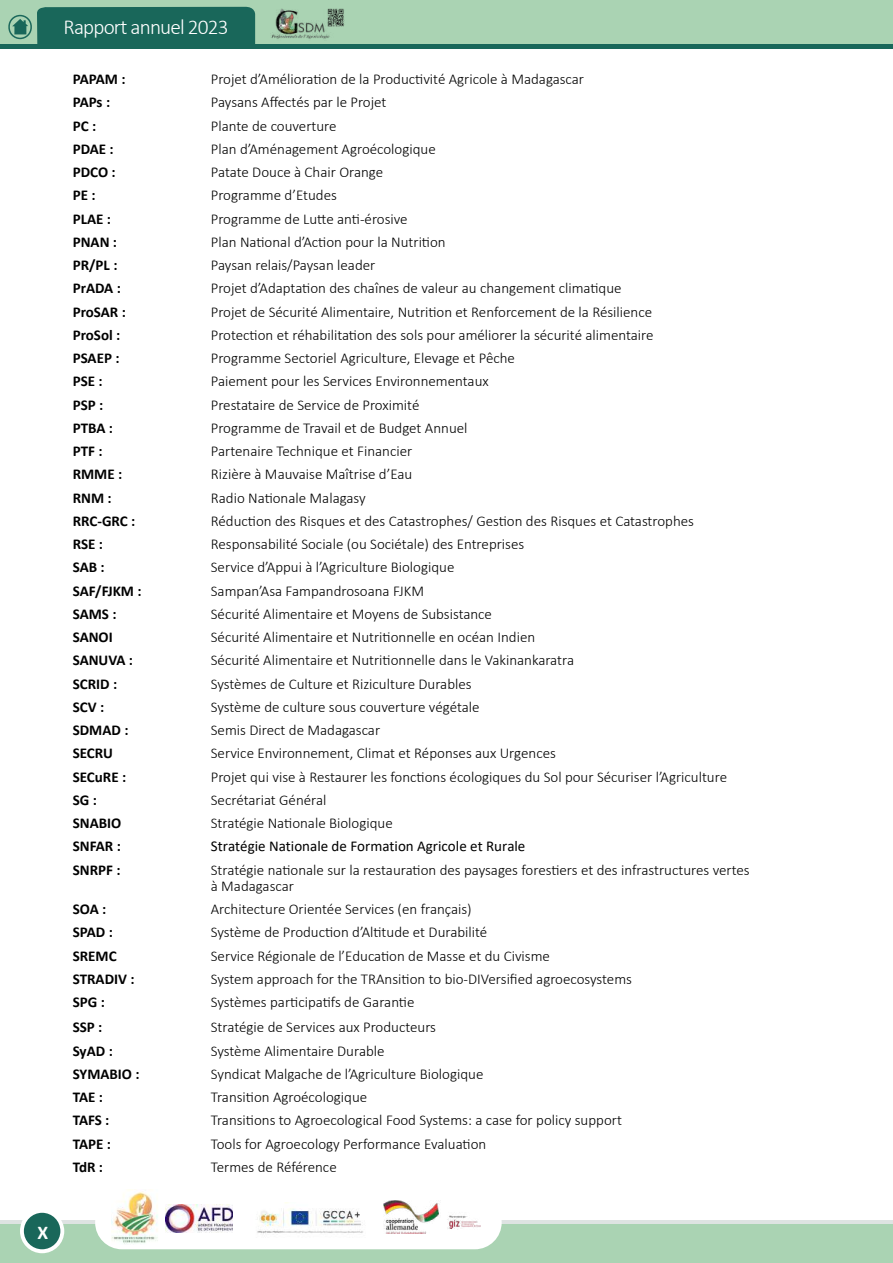
<style>
.page{position:relative;width:893px;height:1263px;background:#fff}
.page>*{position:absolute;margin:0;border:0;box-sizing:border-box;transform-origin:0 0}
.t1{font:300 21.3px "Calibri";letter-spacing:-.04em;color:#fff}
.t2{font:700 19.5px "Calibri";color:#fff}
.t3{font:300 15px/16.2px "Calibri";color:#000}
.t4{font:700 15px/25.2px "Calibri";color:#000}
.t5{font:15px "Calibri";color:#000}
</style>
<div class="page">
<div style="left:0;top:0;width:893px;height:45px;background:#aad3b3"></div>
<div style="left:37px;top:6px;width:218px;height:38px;background:#19675a"></div>
<div style="left:0;top:44px;width:893px;height:5px;background:#19675a"></div>
<div style="left:0;top:1220px;width:893px;height:42px;background:#dee3e2"></div>
<div style="left:0;top:1224px;width:893px;height:39px;background:#aad3b3"></div>
<div style="left:95px;top:1196px;width:407px;height:53px;background:#fff;border-radius:27px"></div>
<svg style="left:20px;top:1209px;width:44px;height:44px"></svg>
<div style="left:24px;top:1213px;width:36px;height:36px;background:#19675a;border-radius:50%"></div>
<img style="left:166px;top:1204px;width:67px;height:28px">
<img style="left:112px;top:1189px;width:46px;height:55px">
<img style="left:257px;top:1208px;width:106px;height:26px">
<img style="left:383px;top:1201px;width:98px;height:33px">
<img style="left:271px;top:8px;width:74px;height:31px">
<div style="left:8px;top:15px;width:24px;height:24px;border:2px solid #1b685b;border-radius:11px"></div>
<svg style="left:12px;top:19px;width:16px;height:15px"></svg>
<h1 class="t1" style="left:64px;top:14px;width:167px">Rapport annuel 2023</h1>
<p class="t4" style="left:73px;top:66px;width:54px">PAPAM :</p>
<p class="t3" style="left:211px;top:71px;width:375px">Projet d’Amélioration de la Productivité Agricole à Madagascar</p>
<p class="t4" style="left:73px;top:89px;width:39px">PAPs :</p>
<p class="t3" style="left:211px;top:94px;width:177px">Paysans Affectés par le Projet</p>
<p class="t4" style="left:73px;top:113px;width:25px">PC :</p>
<p class="t3" style="left:211px;top:117px;width:127px">Plante de couverture</p>
<p class="t4" style="left:73px;top:136px;width:43px">PDAE :</p>
<p class="t3" style="left:211px;top:141px;width:226px">Plan d’Aménagement Agroécologique</p>
<p class="t4" style="left:73px;top:159px;width:44px">PDCO :</p>
<p class="t3" style="left:211px;top:164px;width:174px">Patate Douce à Chair Orange</p>
<p class="t4" style="left:73px;top:182px;width:24px">PE :</p>
<p class="t3" style="left:211px;top:187px;width:128px">Programme d’Etudes</p>
<p class="t4" style="left:73px;top:206px;width:40px">PLAE :</p>
<p class="t3" style="left:211px;top:210px;width:198px">Programme de Lutte anti-érosive</p>
<p class="t4" style="left:73px;top:229px;width:46px">PNAN :</p>
<p class="t3" style="left:211px;top:234px;width:236px">Plan National d’Action pour la Nutrition</p>
<p class="t4" style="left:73px;top:252px;width:46px">PR/PL :</p>
<p class="t3" style="left:211px;top:257px;width:166px">Paysan relais/Paysan leader</p>
<p class="t4" style="left:73px;top:275px;width:50px">PrADA :</p>
<p class="t3" style="left:211px;top:280px;width:412px">Projet d’Adaptation des chaînes de valeur au changement climatique</p>
<p class="t4" style="left:73px;top:299px;width:55px">ProSAR :</p>
<p class="t3" style="left:211px;top:303px;width:443px">Projet de Sécurité Alimentaire, Nutrition et Renforcement de la Résilience</p>
<p class="t4" style="left:73px;top:322px;width:49px">ProSol :</p>
<p class="t3" style="left:211px;top:327px;width:444px">Protection et réhabilitation des sols pour améliorer la sécurité alimentaire</p>
<p class="t4" style="left:73px;top:345px;width:48px">PSAEP :</p>
<p class="t3" style="left:211px;top:350px;width:306px">Programme Sectoriel Agriculture, Elevage et Pêche</p>
<p class="t4" style="left:73px;top:368px;width:31px">PSE :</p>
<p class="t3" style="left:211px;top:373px;width:279px">Paiement pour les Services Environnementaux</p>
<p class="t4" style="left:73px;top:392px;width:32px">PSP :</p>
<p class="t3" style="left:211px;top:396px;width:210px">Prestataire de Service de Proximité</p>
<p class="t4" style="left:73px;top:415px;width:42px">PTBA :</p>
<p class="t3" style="left:211px;top:420px;width:258px">Programme de Travail et de Budget Annuel</p>
<p class="t4" style="left:73px;top:438px;width:31px">PTF :</p>
<p class="t3" style="left:211px;top:443px;width:203px">Partenaire Technique et Financier</p>
<p class="t4" style="left:73px;top:461px;width:51px">RMME :</p>
<p class="t3" style="left:211px;top:466px;width:203px">Rizière à Mauvaise Maîtrise d’Eau</p>
<p class="t4" style="left:73px;top:485px;width:40px">RNM :</p>
<p class="t3" style="left:211px;top:489px;width:156px">Radio Nationale Malagasy</p>
<p class="t4" style="left:73px;top:508px;width:64px">RRC-GRC :</p>
<p class="t3" style="left:211px;top:513px;width:485px">Réduction des Risques et des Catastrophes/ Gestion des Risques et Catastrophes</p>
<p class="t4" style="left:73px;top:531px;width:32px">RSE :</p>
<p class="t3" style="left:211px;top:536px;width:315px">Responsabilité Sociale (ou Sociétale) des Entreprises</p>
<p class="t4" style="left:73px;top:554px;width:33px">SAB :</p>
<p class="t3" style="left:211px;top:559px;width:245px">Service d’Appui à l’Agriculture Biologique</p>
<p class="t4" style="left:73px;top:578px;width:70px">SAF/FJKM :</p>
<p class="t3" style="left:211px;top:582px;width:215px">Sampan’Asa Fampandrosoana FJKM</p>
<p class="t4" style="left:73px;top:601px;width:45px">SAMS :</p>
<p class="t3" style="left:211px;top:606px;width:283px">Sécurité Alimentaire et Moyens de Subsistance</p>
<p class="t4" style="left:73px;top:624px;width:42px">SANOI</p>
<p class="t3" style="left:211px;top:629px;width:326px">Sécurité Alimentaire et Nutritionnelle en océan Indien</p>
<p class="t4" style="left:73px;top:647px;width:62px">SANUVA :</p>
<p class="t3" style="left:211px;top:652px;width:365px">Sécurité Alimentaire et Nutritionnelle dans le Vakinankaratra</p>
<p class="t4" style="left:73px;top:671px;width:46px">SCRID :</p>
<p class="t3" style="left:211px;top:675px;width:262px">Systèmes de Culture et Riziculture Durables</p>
<p class="t4" style="left:73px;top:694px;width:33px">SCV :</p>
<p class="t3" style="left:211px;top:699px;width:270px">Système de culture sous couverture végétale</p>
<p class="t4" style="left:73px;top:717px;width:57px">SDMAD :</p>
<p class="t3" style="left:211px;top:722px;width:171px">Semis Direct de Madagascar</p>
<p class="t4" style="left:73px;top:740px;width:42px">SECRU</p>
<p class="t3" style="left:211px;top:745px;width:347px">Service Environnement, Climat et Réponses aux Urgences</p>
<p class="t4" style="left:73px;top:764px;width:55px">SECuRE :</p>
<p class="t3" style="left:211px;top:768px;width:518px">Projet qui vise à Restaurer les fonctions écologiques du Sol pour Sécuriser l’Agriculture</p>
<p class="t4" style="left:73px;top:787px;width:26px">SG :</p>
<p class="t3" style="left:211px;top:792px;width:117px">Secrétariat Général</p>
<p class="t4" style="left:73px;top:810px;width:50px">SNABIO</p>
<p class="t3" style="left:211px;top:815px;width:183px">Stratégie Nationale Biologique</p>
<p class="t4" style="left:73px;top:833px;width:50px">SNFAR :</p>
<p class="t5" style="left:211px;top:836px;width:316px">Stratégie Nationale de Formation Agricole et Rurale</p>
<p class="t4" style="left:73px;top:857px;width:49px">SNRPF :</p>
<p class="t3" style="left:211px;top:861px;width:540px">Stratégie nationale sur la restauration des paysages forestiers et des infrastructures vertes à Madagascar</p>
<p class="t4" style="left:73px;top:896px;width:35px">SOA :</p>
<p class="t3" style="left:211px;top:901px;width:262px">Architecture Orientée Services (en français)</p>
<p class="t4" style="left:73px;top:919px;width:42px">SPAD :</p>
<p class="t3" style="left:211px;top:924px;width:278px">Système de Production d’Altitude et Durabilité</p>
<p class="t4" style="left:73px;top:943px;width:45px">SREMC</p>
<p class="t3" style="left:211px;top:947px;width:341px">Service Régionale de l’Education de Masse et du Civisme</p>
<p class="t4" style="left:73px;top:966px;width:63px">STRADIV :</p>
<p class="t3" style="left:211px;top:970px;width:423px">System approach for the TRAnsition to bio-DIVersified agroecosystems</p>
<p class="t4" style="left:73px;top:989px;width:34px">SPG :<br>SSP :</p>
<p class="t3" style="left:211px;top:989px;width:227px;line-height:25.2px">Systèmes participatifs de Garantie<br>Stratégie de Services aux Producteurs</p>
<p class="t4" style="left:73px;top:1038px;width:42px">SyAD :</p>
<p class="t3" style="left:211px;top:1042px;width:175px">Système Alimentaire Durable</p>
<p class="t4" style="left:73px;top:1061px;width:68px">SYMABIO :</p>
<p class="t3" style="left:211px;top:1065px;width:274px">Syndicat Malgache de l’Agriculture Biologique</p>
<p class="t4" style="left:73px;top:1084px;width:32px">TAE :</p>
<p class="t3" style="left:211px;top:1089px;width:158px">Transition Agroécologique</p>
<p class="t4" style="left:73px;top:1107px;width:38px">TAFS :</p>
<p class="t3" style="left:211px;top:1112px;width:413px">Transitions to Agroecological Food Systems: a case for policy support</p>
<p class="t4" style="left:73px;top:1131px;width:40px">TAPE :</p>
<p class="t3" style="left:211px;top:1135px;width:277px">Tools for Agroecology Performance Evaluation</p>
<p class="t4" style="left:73px;top:1154px;width:32px">TdR :</p>
<p class="t3" style="left:211px;top:1158px;width:127px">Termes de Référence</p>
<h1 class="t1" style="left:218px;top:13px;width:12px">0</h1>
<h2 class="t2" style="left:37px;top:1218px;width:12px">X</h2>
</div>
